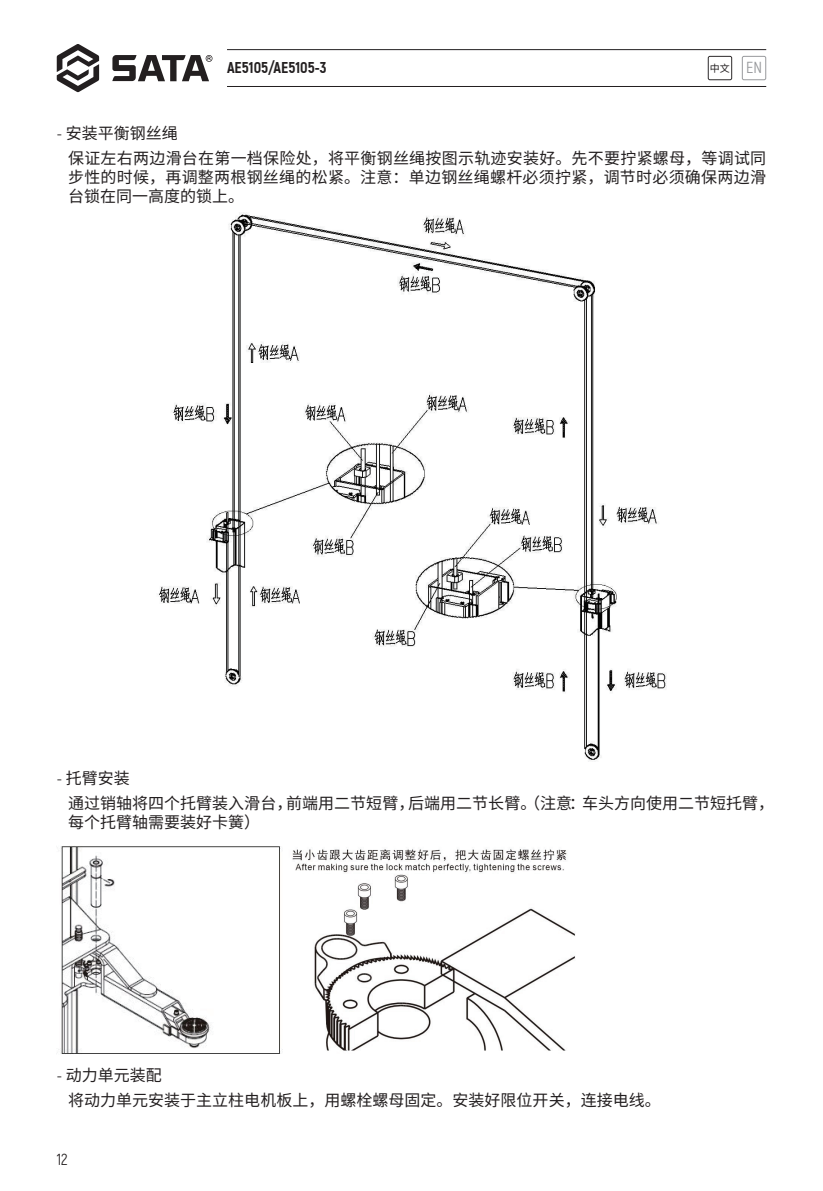
<style>
.page{position:relative;width:823px;height:1191px;background:#fff}
.page>*{position:absolute;margin:0;border:0;box-sizing:border-box;transform-origin:0 0}
.t1{font:16px/24.8px "Source Han Sans CN";color:#231f20}
.t2{font:800 16px "Akrobat";color:#231f20}
.t3{font:16px "Akrobat";color:#231f20}
.t4{font:10px "Source Han Sans CN";color:#231f20}
.s1{font-family:"Akrobat";font-size:16px;color:#939598}
.s2{font-family:"Akrobat"}
</style>
<div class="page">
<svg style="left:57px;top:44px;width:42px;height:48px"></svg>
<svg style="left:112px;top:55px;width:100px;height:26px"></svg>
<hr style="left:227px;top:49px;width:538px;height:1px;background:#231f20">
<hr style="left:227px;top:86px;width:538px;height:1px;background:#231f20">
<svg style="left:707px;top:56px;width:24px;height:24px"></svg>
<svg style="left:741px;top:56px;width:24px;height:24px"></svg>
<img style="left:157px;top:213px;width:508px;height:548px">
<img style="left:57px;top:846px;width:518px;height:208px">
<p class="t2" style="left:227px;top:59px;width:101px">AE5105/AE5105-3</p>
<p class="t4" style="left:709px;top:63px;width:53px">中文 <span class="s1">EN</span></p>
<p class="t1" style="left:68px;top:121px;width:699px;text-indent:-11px"><span class="s2">-</span> 安装平衡钢丝绳<br>保证左右两边滑台在第一档保险处，将平衡钢丝绳按图示轨迹安装好。先不要拧紧螺母，等调试同</p>
<p class="t1" style="left:68px;top:168px;width:699px;line-height:19.2px">步性的时候，再调整两根钢丝绳的松紧。注意：单边钢丝绳螺杆必须拧紧，调节时必须确保两边滑台锁在同一高度的锁上。</p>
<p class="t1" style="left:68px;top:766px;width:707px;text-indent:-11px"><span class="s2">-</span> 托臂安装<br>通过销轴将四个托臂装入滑台，前端用二节短臂，后端用二节长臂。（注意：车头方向使用二节短托臂，</p>
<p class="t1" style="left:68px;top:810px;width:194px">每个托臂轴需要装好卡簧）</p>
<p class="t1" style="left:68px;top:1062px;width:594px;text-indent:-11px"><span class="s2">-</span> 动力单元装配<br>将动力单元安装于主立柱电机板上，用螺栓螺母固定。安装好限位开关，连接电线。</p>
<p class="t3" style="left:57px;top:1150px;width:12px">12</p>
</div>
